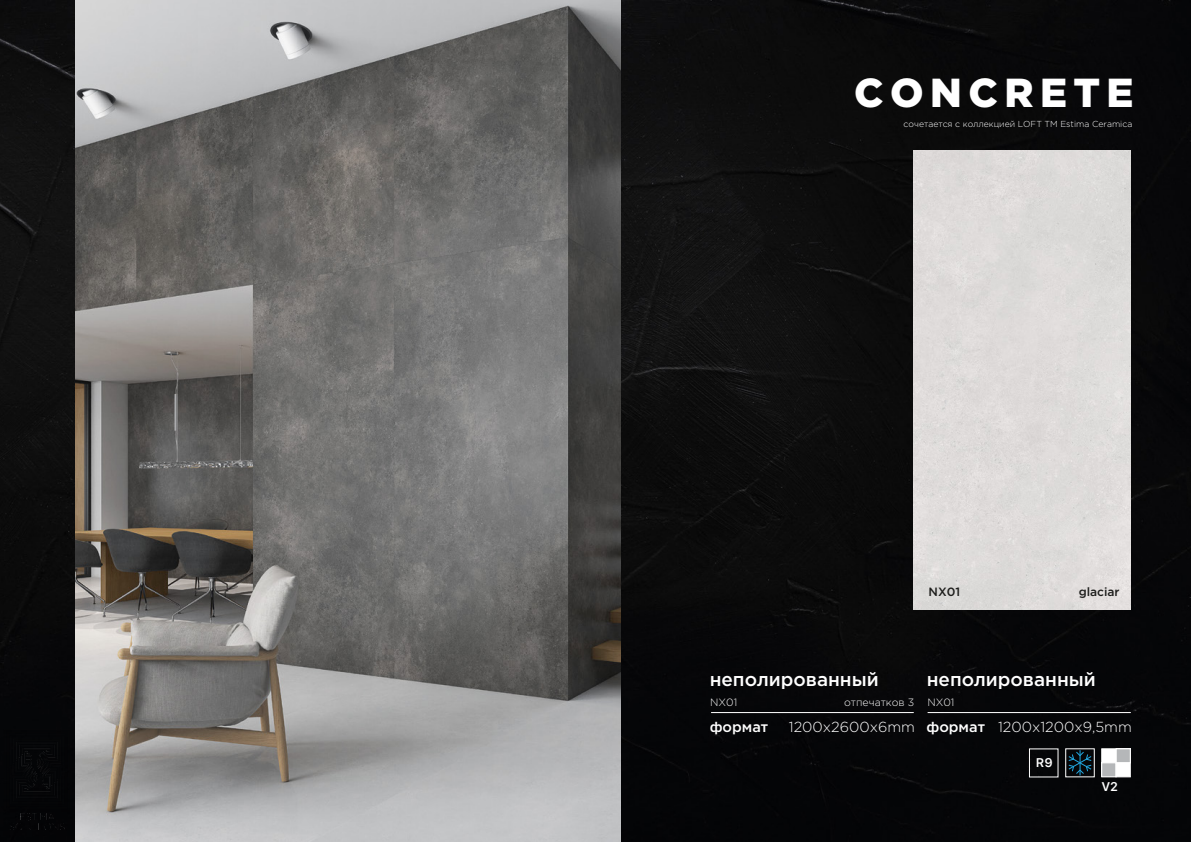
<style>
.page{position:relative;width:1191px;height:842px;background:#fff}
.page>*{position:absolute;margin:0;border:0;box-sizing:border-box;transform-origin:0 0}
.t1{font:900 40.5px "Gotham Pro";letter-spacing:.16em;color:#fff}
.t2{font:500 18.9px "Gotham Pro";color:#fff}
.t3{font:300 14.5px "Gotham Pro";color:#fff}
.t4{font:500 14.5px "Gotham Pro";color:#fff}
.t5{font:600 12.5px "SFUI Text";color:#fff}
.t6{font:500 12px "Gotham Pro";color:#1d1d1b}
.t7{font:300 10.6px "Gotham Pro";color:#fff}
.t8{font:300 8.7px "Gotham Pro";color:#fff}
</style>
<div class="page">
<img style="left:0;top:0;width:1191px;height:842px">
<div style="left:913px;top:151px;width:217px;height:458px;background:#dedbda"></div>
<hr style="left:927px;top:712px;width:203px;height:1px;background:#fff">
<hr style="left:711px;top:712px;width:202px;height:1px;background:#fff">
<img style="left:74px;top:1px;width:546px;height:841px">
<svg style="left:1065px;top:748px;width:29px;height:29px"></svg>
<div style="left:1115px;top:748px;width:15px;height:15px;background:#b5b7b9;border:1px solid #fff"></div>
<div style="left:1101px;top:748px;width:15px;height:15px;background:#fff;border:1px solid #fff"></div>
<div style="left:1101px;top:762px;width:15px;height:15px;background:#b5b7b9;border:1px solid #fff"></div>
<div style="left:1115px;top:762px;width:15px;height:15px;background:#fff;border:1px solid #fff"></div>
<img style="left:0;top:1px;width:74px;height:841px">
<div style="left:5px;top:729px;width:65px;height:101px;background:#040507"></div>
<h1 class="t1" style="left:854px;top:70px;width:281px">CONCRETE</h1>
<p class="t8" style="left:903px;top:119px;width:230px">сочетается с коллекцией LOFT TM Estima Ceramica</p>
<h3 class="t6" style="left:928px;top:585px;width:33px">NX01</h3>
<h3 class="t6" style="left:1078px;top:585px;width:42px">glaciar</h3>
<h2 class="t2" style="left:709px;top:669px;width:171px">неполированный</h2>
<h3 class="t4" style="left:709px;top:718px;width:60px">формат</h3>
<p class="t7" style="left:710px;top:696px;width:29px">NX01</p>
<p class="t7" style="left:844px;top:696px;width:72px">отпечатков 3</p>
<h3 class="t3" style="left:789px;top:719px;width:128px">1200x2600x6mm</h3>
<h2 class="t2" style="left:926px;top:668px;width:171px">неполированный</h2>
<h3 class="t4" style="left:926px;top:718px;width:60px">формат</h3>
<p class="t7" style="left:927px;top:696px;width:29px">NX01</p>
<h3 class="t3" style="left:998px;top:719px;width:135px">1200x1200x9,5mm</h3>
<h3 class="t5" style="left:1035px;top:754px;width:18px">R9</h3>
<h3 class="t5" style="left:1101px;top:777px;width:18px">V2</h3>
</div>
